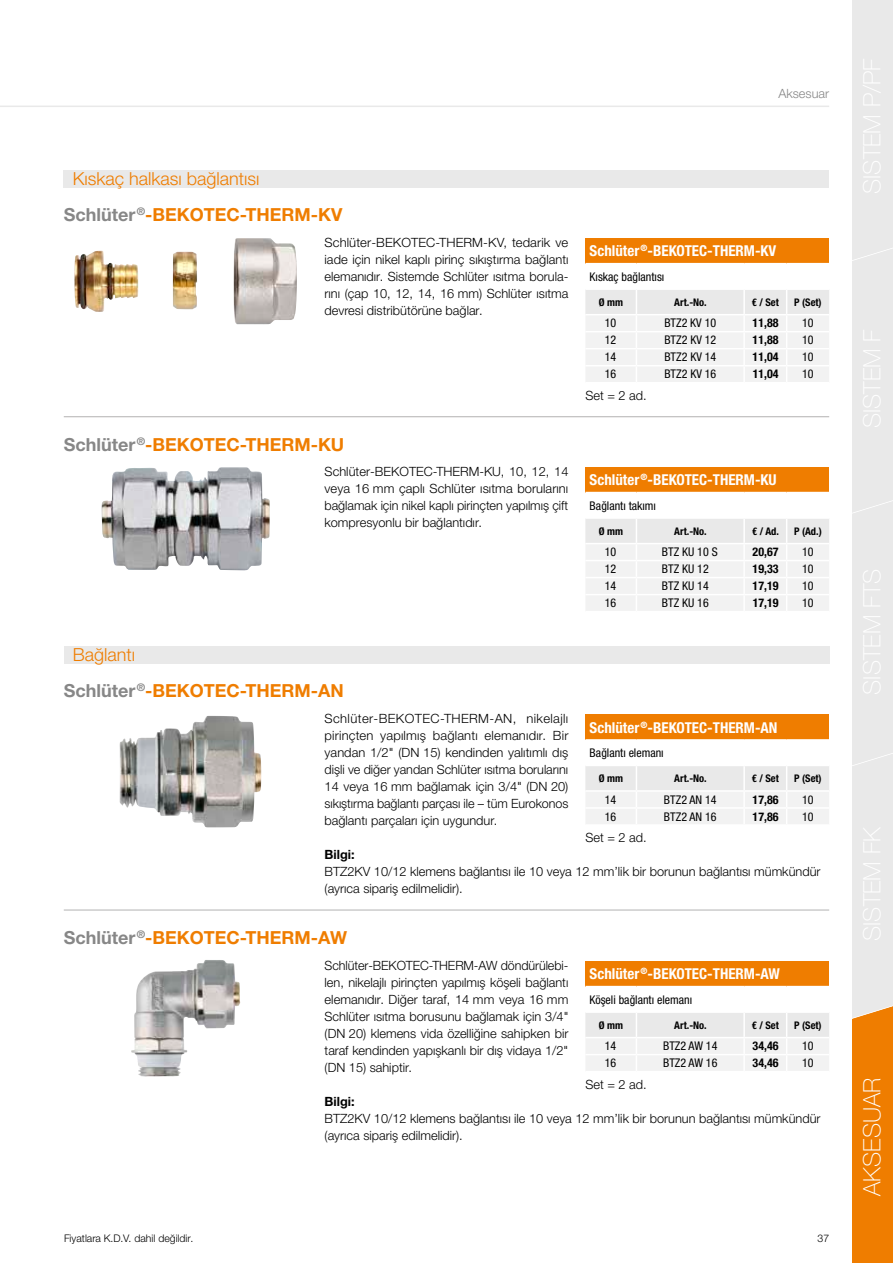
<style>
.page{position:relative;width:893px;height:1263px;background:#fff}
.page>*{position:absolute;margin:0;border:0;box-sizing:border-box;transform-origin:0 0}
.t1{font:100 24px "Helvetica Neue LT Pro";color:#fff}
.t2{font:700 18px "Helvetica Neue LTW1 G";color:#ef7d00}
.t3{font:300 18px "Helvetica Neue LTW1 G";color:#ef7d00}
.t4{font:700 condensed 15px "Helvetica Neue LTW1 G";color:#fff}
.t5{font:300 12.75px/17px "Helvetica Neue LTW1 G";color:#000;text-align:justify}
.t6{font:700 12.75px "Helvetica Neue LTW1 G";color:#000}
.t7{font:300 12.75px "Helvetica Neue LTW1 G";color:#878787}
.t8{font:condensed 12px "Helvetica Neue LTW1 G";color:#000}
.t9{font:700 condensed 12px "Helvetica Neue LTW1 G";color:#000}
.t10{font:700 condensed 10.5px "Helvetica Neue LTW1 G";color:#000}
.t11{font:300 10.5px "Helvetica Neue LTW1 G";color:#000}
.s1{color:#878787}
</style>
<div class="page">
<hr style="left:0;top:106px;width:829px;height:1px;background:#e9e9e9">
<svg style="left:852px;top:0;width:41px;height:1263px"></svg>
<hr style="left:64px;top:416px;width:765px;height:1px;background:#b3b2b2">
<hr style="left:64px;top:910px;width:765px;height:1px;background:#b3b2b2">
<img style="left:74px;top:238px;width:223px;height:86px">
<div style="left:64px;top:170px;width:765px;height:17px;background:#e9e9e9"></div>
<div style="left:585px;top:238px;width:244px;height:26px;background:#ef7d00"></div>
<hr style="left:585px;top:263px;width:51px;height:1px;background:#fff">
<hr style="left:636px;top:263px;width:108px;height:1px;background:#fff">
<hr style="left:744px;top:263px;width:43px;height:1px;background:#fff">
<hr style="left:787px;top:263px;width:42px;height:1px;background:#fff">
<svg style="left:585px;top:290px;width:244px;height:92px"></svg>
<img style="left:102px;top:467px;width:168px;height:104px">
<div style="left:585px;top:467px;width:244px;height:25px;background:#ef7d00"></div>
<svg style="left:585px;top:519px;width:244px;height:92px"></svg>
<img style="left:119px;top:716px;width:143px;height:111px">
<div style="left:64px;top:646px;width:765px;height:17px;background:#e9e9e9"></div>
<div style="left:585px;top:714px;width:244px;height:26px;background:#ef7d00"></div>
<hr style="left:585px;top:739px;width:51px;height:2px;background:#fff">
<hr style="left:636px;top:739px;width:108px;height:2px;background:#fff">
<hr style="left:744px;top:739px;width:43px;height:2px;background:#fff">
<hr style="left:787px;top:739px;width:42px;height:2px;background:#fff">
<svg style="left:585px;top:766px;width:244px;height:58px"></svg>
<img style="left:131px;top:960px;width:109px;height:116px">
<div style="left:585px;top:961px;width:244px;height:25px;background:#ef7d00"></div>
<svg style="left:585px;top:1013px;width:244px;height:58px"></svg>
<p class="t7" style="left:778px;top:86px;width:52px">Aksesuar</p>
<h2 class="t3" style="left:73px;top:168px;width:188px">Kıskaç halkası bağlantısı</h2>
<h2 class="t2" style="left:64px;top:204px;width:280px"><span class="s1">Schlüter</span> <sup>®</sup>-BEKOTEC-THERM-KV</h2>
<p class="t5" style="left:325px;top:234px;width:245px">Schlüter-BEKOTEC-THERM-KV, tedarik ve iade için nikel kaplı pirinç sıkıştırma bağlantı elemanıdır. Sistemde Schlüter ısıtma borula&shy;rını (çap 10, 12, 14, 16 mm) Schlüter ısıtma devresi distribütörüne bağlar.</p>
<p class="t4" style="left:590px;top:242px;width:188px">Schlüter <sup>®</sup>-BEKOTEC-THERM-KV</p>
<p class="t8" style="left:590px;top:269px;width:76px">Kıskaç bağlantısı</p>
<p class="t10" style="left:599px;top:296px;width:26px">Ø mm</p>
<p class="t10" style="left:674px;top:296px;width:34px">Art.-No.</p>
<p class="t10" style="left:752px;top:296px;width:28px">€ / Set</p>
<p class="t10" style="left:794px;top:296px;width:29px">P (Set)</p>
<p class="t8" style="left:605px;top:316px;width:13px">10</p>
<p class="t8" style="left:664px;top:316px;width:53px">BTZ2 KV 10</p>
<p class="t9" style="left:753px;top:316px;width:27px">11,88</p>
<p class="t8" style="left:802px;top:316px;width:13px">10</p>
<p class="t8" style="left:605px;top:333px;width:13px">12</p>
<p class="t8" style="left:664px;top:333px;width:53px">BTZ2 KV 12</p>
<p class="t9" style="left:753px;top:333px;width:27px">11,88</p>
<p class="t8" style="left:802px;top:333px;width:13px">10</p>
<p class="t8" style="left:605px;top:350px;width:13px">14</p>
<p class="t8" style="left:664px;top:350px;width:53px">BTZ2 KV 14</p>
<p class="t9" style="left:753px;top:350px;width:27px">11,04</p>
<p class="t8" style="left:802px;top:350px;width:13px">10</p>
<p class="t8" style="left:605px;top:367px;width:13px">16</p>
<p class="t8" style="left:664px;top:367px;width:53px">BTZ2 KV 16</p>
<p class="t9" style="left:753px;top:367px;width:27px">11,04</p>
<p class="t8" style="left:802px;top:367px;width:13px">10</p>
<p class="t5" style="left:585px;top:387px;width:63px">Set = 2 ad.</p>
<h2 class="t2" style="left:64px;top:433px;width:282px"><span class="s1">Schlüter</span> <sup>®</sup>-BEKOTEC-THERM-KU</h2>
<p class="t5" style="left:325px;top:463px;width:245px">Schlüter-BEKOTEC-THERM-KU, 10, 12, 14 veya 16 mm çaplı Schlüter ısıtma borularını bağlamak için nikel kaplı pirinçten yapılmış çift kompresyonlu bir bağlantıdır.</p>
<p class="t4" style="left:590px;top:471px;width:188px">Schlüter <sup>®</sup>-BEKOTEC-THERM-KU</p>
<p class="t8" style="left:590px;top:498px;width:68px">Bağlantı takımı</p>
<p class="t10" style="left:599px;top:524px;width:26px">Ø mm</p>
<p class="t10" style="left:674px;top:524px;width:34px">Art.-No.</p>
<p class="t10" style="left:752px;top:524px;width:28px">€ / Ad.</p>
<p class="t10" style="left:794px;top:524px;width:29px">P (Ad.)</p>
<p class="t8" style="left:605px;top:545px;width:13px">10</p>
<p class="t8" style="left:662px;top:545px;width:57px">BTZ KU 10 S</p>
<p class="t9" style="left:753px;top:545px;width:27px">20,67</p>
<p class="t8" style="left:802px;top:545px;width:13px">10</p>
<p class="t8" style="left:605px;top:562px;width:13px">12</p>
<p class="t8" style="left:662px;top:562px;width:48px">BTZ KU 12</p>
<p class="t9" style="left:753px;top:562px;width:27px">19,33</p>
<p class="t8" style="left:802px;top:562px;width:13px">10</p>
<p class="t8" style="left:605px;top:579px;width:13px">14</p>
<p class="t8" style="left:662px;top:579px;width:48px">BTZ KU 14</p>
<p class="t9" style="left:753px;top:579px;width:27px">17,19</p>
<p class="t8" style="left:802px;top:579px;width:13px">10</p>
<p class="t8" style="left:605px;top:596px;width:13px">16</p>
<p class="t8" style="left:662px;top:596px;width:48px">BTZ KU 16</p>
<p class="t9" style="left:753px;top:596px;width:27px">17,19</p>
<p class="t8" style="left:802px;top:596px;width:13px">10</p>
<h2 class="t3" style="left:73px;top:644px;width:64px">Bağlantı</h2>
<h2 class="t2" style="left:64px;top:680px;width:282px"><span class="s1">Schlüter</span> <sup>®</sup>-BEKOTEC-THERM-AN</h2>
<p class="t5" style="left:325px;top:710px;width:245px">Schlüter-BEKOTEC-THERM-AN, nikelajlı pirinçten yapılmış bağlantı elemanıdır. Bir yandan 1/2" (DN 15) kendinden yalıtımlı dış dişli ve diğer yandan Schlüter ısıtma borularını 14 veya 16 mm bağlamak için 3/4" (DN 20) sıkıştırma bağlantı parçası ile – tüm Eurokonos bağlantı parçaları için uygundur.</p>
<p class="t4" style="left:590px;top:718px;width:189px">Schlüter <sup>®</sup>-BEKOTEC-THERM-AN</p>
<p class="t8" style="left:590px;top:746px;width:76px">Bağlantı elemanı</p>
<p class="t10" style="left:599px;top:772px;width:26px">Ø mm</p>
<p class="t10" style="left:674px;top:772px;width:34px">Art.-No.</p>
<p class="t10" style="left:752px;top:772px;width:28px">€ / Set</p>
<p class="t10" style="left:794px;top:772px;width:29px">P (Set)</p>
<p class="t8" style="left:605px;top:792px;width:13px">14</p>
<p class="t8" style="left:664px;top:792px;width:54px">BTZ2 AN 14</p>
<p class="t9" style="left:753px;top:792px;width:27px">17,86</p>
<p class="t8" style="left:802px;top:792px;width:13px">10</p>
<p class="t8" style="left:605px;top:809px;width:13px">16</p>
<p class="t8" style="left:664px;top:809px;width:54px">BTZ2 AN 16</p>
<p class="t9" style="left:753px;top:809px;width:27px">17,86</p>
<p class="t8" style="left:802px;top:809px;width:13px">10</p>
<p class="t5" style="left:585px;top:829px;width:63px">Set = 2 ad.</p>
<p class="t6" style="left:325px;top:846px;width:32px">Bilgi:</p>
<p class="t5" style="left:325px;top:863px;width:497px">BTZ2KV 10/12 klemens bağlantısı ile 10 veya 12 mm’lik bir borunun bağlantısı mümkündür (ayrıca sipariş edilmelidir).</p>
<h2 class="t2" style="left:64px;top:926px;width:285px"><span class="s1">Schlüter</span> <sup>®</sup>-BEKOTEC-THERM-AW</h2>
<p class="t5" style="left:325px;top:956px;width:245px">Schlüter-BEKOTEC-THERM-AW döndürülebi&shy;len, nikelajlı pirinçten yapılmış köşeli bağlantı elemanıdır. Diğer taraf, 14 mm veya 16 mm Schlüter ısıtma borusunu bağlamak için 3/4" (DN 20) klemens vida özelliğine sahipken bir taraf kendinden yapışkanlı bir dış vidaya 1/2" (DN 15) sahiptir.</p>
<p class="t4" style="left:590px;top:965px;width:192px">Schlüter <sup>®</sup>-BEKOTEC-THERM-AW</p>
<p class="t8" style="left:590px;top:992px;width:104px">Köşeli bağlantı elemanı</p>
<p class="t10" style="left:599px;top:1018px;width:26px">Ø mm</p>
<p class="t10" style="left:674px;top:1018px;width:34px">Art.-No.</p>
<p class="t10" style="left:752px;top:1018px;width:28px">€ / Set</p>
<p class="t10" style="left:794px;top:1018px;width:29px">P (Set)</p>
<p class="t8" style="left:605px;top:1039px;width:13px">14</p>
<p class="t8" style="left:663px;top:1039px;width:56px">BTZ2 AW 14</p>
<p class="t9" style="left:753px;top:1039px;width:27px">34,46</p>
<p class="t8" style="left:802px;top:1039px;width:13px">10</p>
<p class="t8" style="left:605px;top:1056px;width:13px">16</p>
<p class="t8" style="left:663px;top:1056px;width:56px">BTZ2 AW 16</p>
<p class="t9" style="left:753px;top:1056px;width:27px">34,46</p>
<p class="t8" style="left:802px;top:1056px;width:13px">10</p>
<p class="t5" style="left:585px;top:1075px;width:63px">Set = 2 ad.</p>
<p class="t6" style="left:325px;top:1093px;width:32px">Bilgi:</p>
<p class="t5" style="left:325px;top:1109px;width:497px">BTZ2KV 10/12 klemens bağlantısı ile 10 veya 12 mm’lik bir borunun bağlantısı mümkündür (ayrıca sipariş edilmelidir).</p>
<p class="t11" style="left:64px;top:1231px;width:131px">Fiyatlara K.D.V. dahil değildir.</p>
<p class="t11" style="left:817px;top:1231px;width:13px">37</p>
<h1 class="t1" style="left:858px;top:1196px;width:120px;rotate:-90deg">AKSESUAR</h1>
</div>
